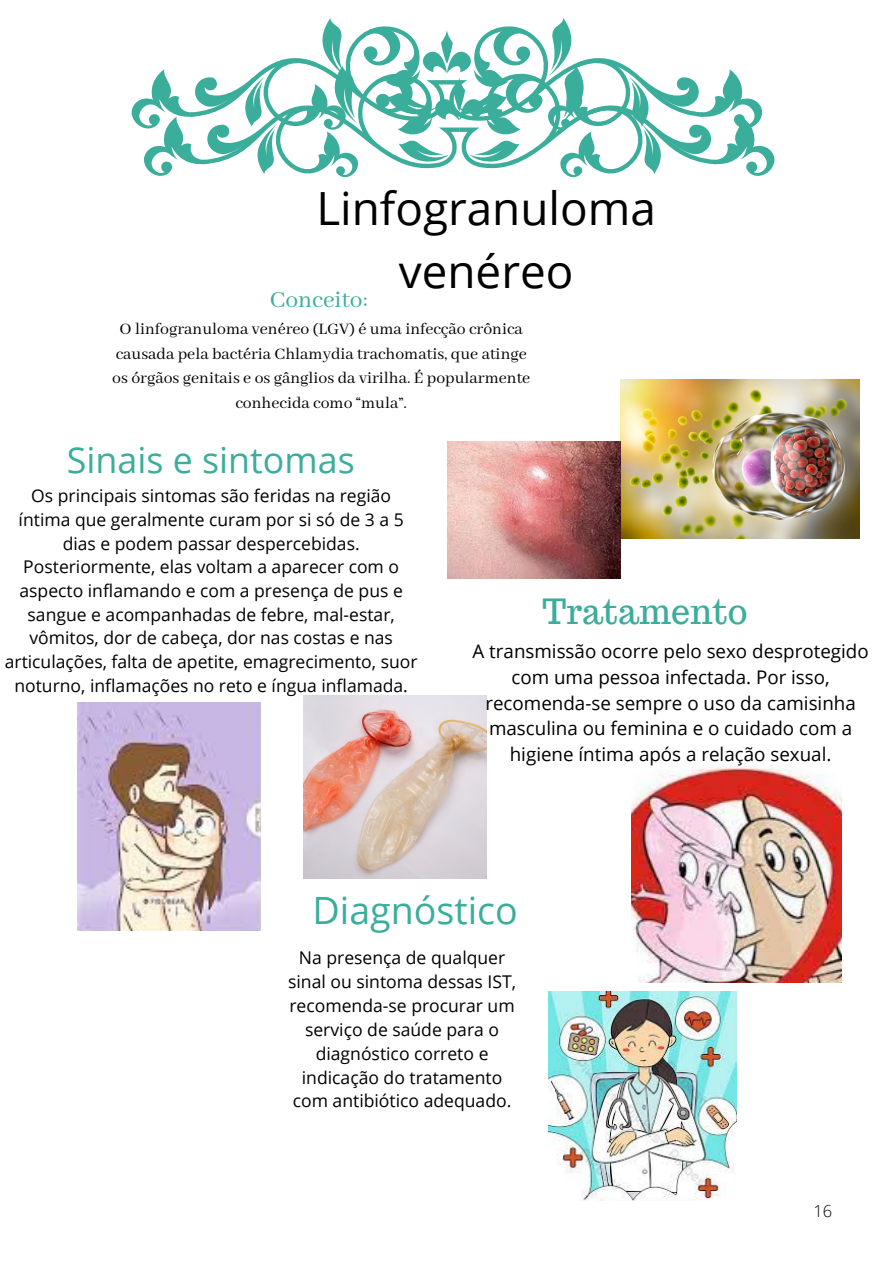
<style>
.page{position:relative;width:894px;height:1264px;background:#fff}
.page>*{position:absolute;margin:0;border:0;box-sizing:border-box;transform-origin:0 0}
.t1{font:45.75px/63px "Open Sans";color:#000;text-align:center}
.t2{font:37.5px "Open Sans";color:#3aae9b}
.t3{font:35.7px "Open Sans";color:#3aae9b}
.t4{font:34.05px "Trocchi";color:#3aae9b}
.t5{font:25.5px "Abhaya Libre";color:#3aae9b}
.t6{font:18.75px/26px "Open Sans";color:#000;text-align:center}
.t7{font:17.7px/24.5px "Abhaya Libre";color:#000;text-align:center}
.t8{font:17.55px/23.7px "Open Sans";color:#000;text-align:center}
.t9{font:300 16.5px "Open Sans";color:#000}
</style>
<div class="page">
<img style="left:620px;top:380px;width:239px;height:158px">
<img style="left:447px;top:441px;width:173px;height:137px">
<img style="left:303px;top:695px;width:183px;height:183px">
<img style="left:631px;top:765px;width:210px;height:217px">
<img style="left:78px;top:702px;width:182px;height:228px">
<img style="left:548px;top:991px;width:188px;height:209px">
<svg style="left:131px;top:18px;width:643px;height:160px"></svg>
<h1 class="t1" style="left:316px;top:176px;width:341px">Linfogranuloma venéreo</h1>
<h3 class="t5" style="left:270px;top:285px;width:99px">Conceito:</h3>
<p class="t7" style="left:112px;top:317px;width:419px">O linfogranuloma venéreo (LGV) é uma infecção crônica causada pela bactéria Chlamydia trachomatis, que atinge os órgãos genitais e os gânglios da virilha. É popularmente conhecida como “mula”.</p>
<h3 class="t3" style="left:67px;top:435px;width:289px">Sinais e sintomas</h3>
<p class="t8" style="left:5px;top:483px;width:414px">Os principais sintomas são feridas na região íntima que geralmente curam por si só de 3 a 5 dias e podem passar despercebidas.<br>Posteriormente, elas voltam a aparecer com o aspecto inflamando e com a presença de pus e sangue e acompanhadas de febre, mal-estar, vômitos, dor de cabeça, dor nas costas e nas articulações, falta de apetite, emagrecimento, suor noturno, inflamações no reto e íngua inflamada.</p>
<h3 class="t4" style="left:542px;top:589px;width:206px">Tratamento</h3>
<p class="t6" style="left:472px;top:637px;width:397px">A transmissão ocorre pelo sexo desprotegido com uma pessoa infectada. Por isso, recomenda-se sempre o uso da camisinha masculina ou feminina e o cuidado com a higiene íntima após a relação sexual.</p>
<h2 class="t2" style="left:312px;top:883px;width:207px">Diagnóstico</h2>
<p class="t8" style="left:288px;top:945px;width:229px">Na presença de qualquer sinal ou sintoma dessas IST, recomenda-se procurar um serviço de saúde para o diagnóstico correto e indicação do tratamento com antibiótico adequado.</p>
<p class="t9" style="left:813px;top:1199px;width:20px">16</p>
</div>
